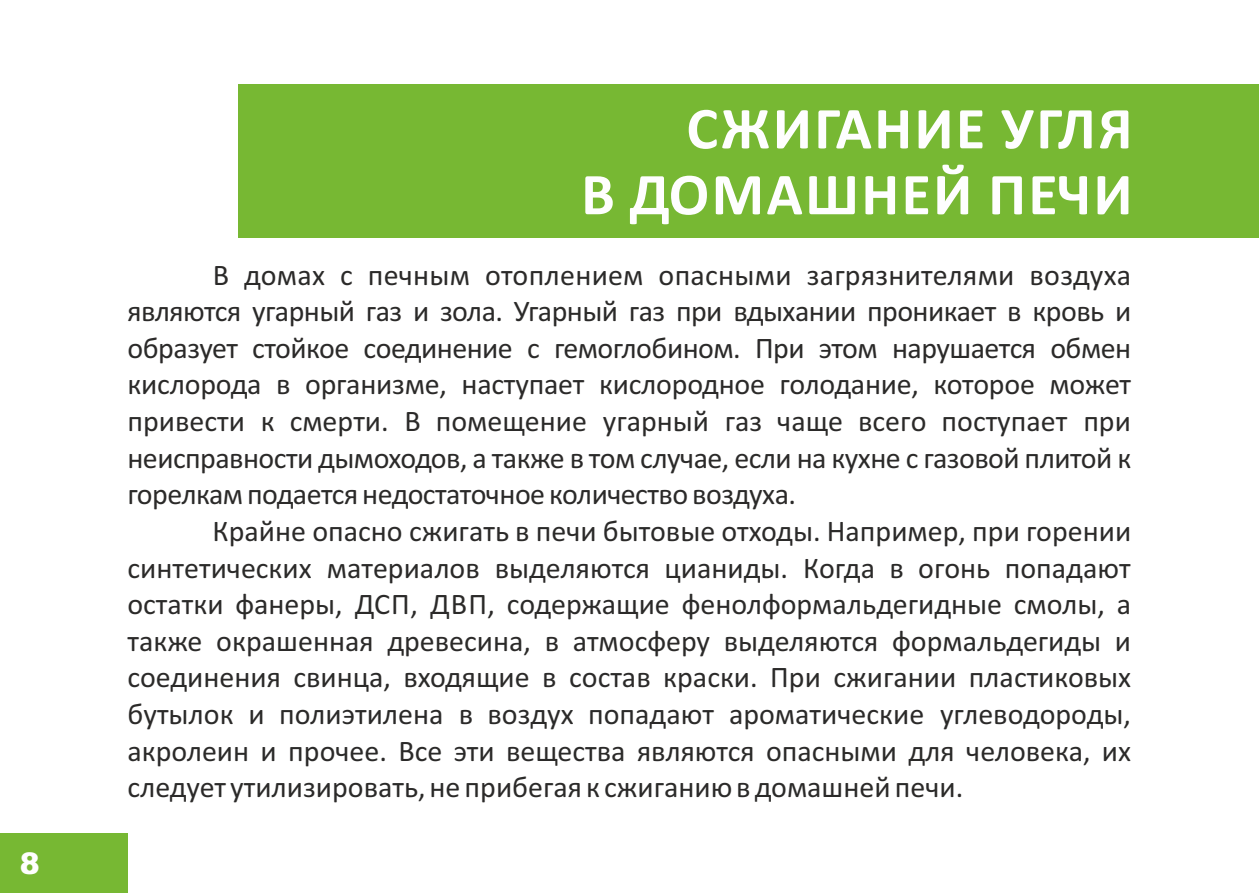
<style>
.page{position:relative;width:1259px;height:893px;background:#fff}
.page>*{position:absolute;margin:0;border:0;box-sizing:border-box;transform-origin:0 0}
.t1{font:700 60px/66px "Calibri";letter-spacing:.04em;color:#fefefe;text-align:right}
.t2{font:30px/36.6px "Calibri";letter-spacing:-.015em;color:#2b2a29;text-align:justify}
.t3{font:900 30px "Arial";color:#fefefe}
</style>
<div class="page">
<div style="left:238px;top:85px;width:1021px;height:153px;background:#77b833"></div>
<div style="left:0;top:833px;width:128px;height:60px;background:#77b833"></div>
<p class="t3" style="left:20px;top:852px;width:22px">8</p>
<h1 class="t1" style="left:581px;top:100px;width:553px">СЖИГАНИЕ УГЛЯ<br>В ДОМАШНЕЙ ПЕЧИ</h1>
<p class="t2" style="left:127px;top:259px;width:1005px;text-indent:85px">В домах с печным отоплением опасными загрязнителями воздуха являются угарный газ и зола. Угарный газ при вдыхании проникает в кровь и образует стойкое соединение с гемоглобином. При этом нарушается обмен кислорода в организме, наступает кислородное голодание, которое может привести к смерти. В помещение угарный газ чаще всего поступает при неисправности дымоходов, а также в том случае, если на кухне с газовой плитой к горелкам подается недостаточное количество воздуха.</p>
<p class="t2" style="left:127px;top:515px;width:1005px;text-indent:85px">Крайне опасно сжигать в печи бытовые отходы. Например, при горении синтетических материалов выделяются цианиды. Когда в огонь попадают остатки фанеры, ДСП, ДВП, содержащие фенолформальдегидные смолы, а также окрашенная древесина, в атмосферу выделяются формальдегиды и соединения свинца, входящие в состав краски. При сжигании пластиковых бутылок и полиэтилена в воздух попадают ароматические углеводороды, акролеин и прочее. Все эти вещества являются опасными для человека, их следует утилизировать, не прибегая к сжиганию в домашней печи.</p>
</div>
